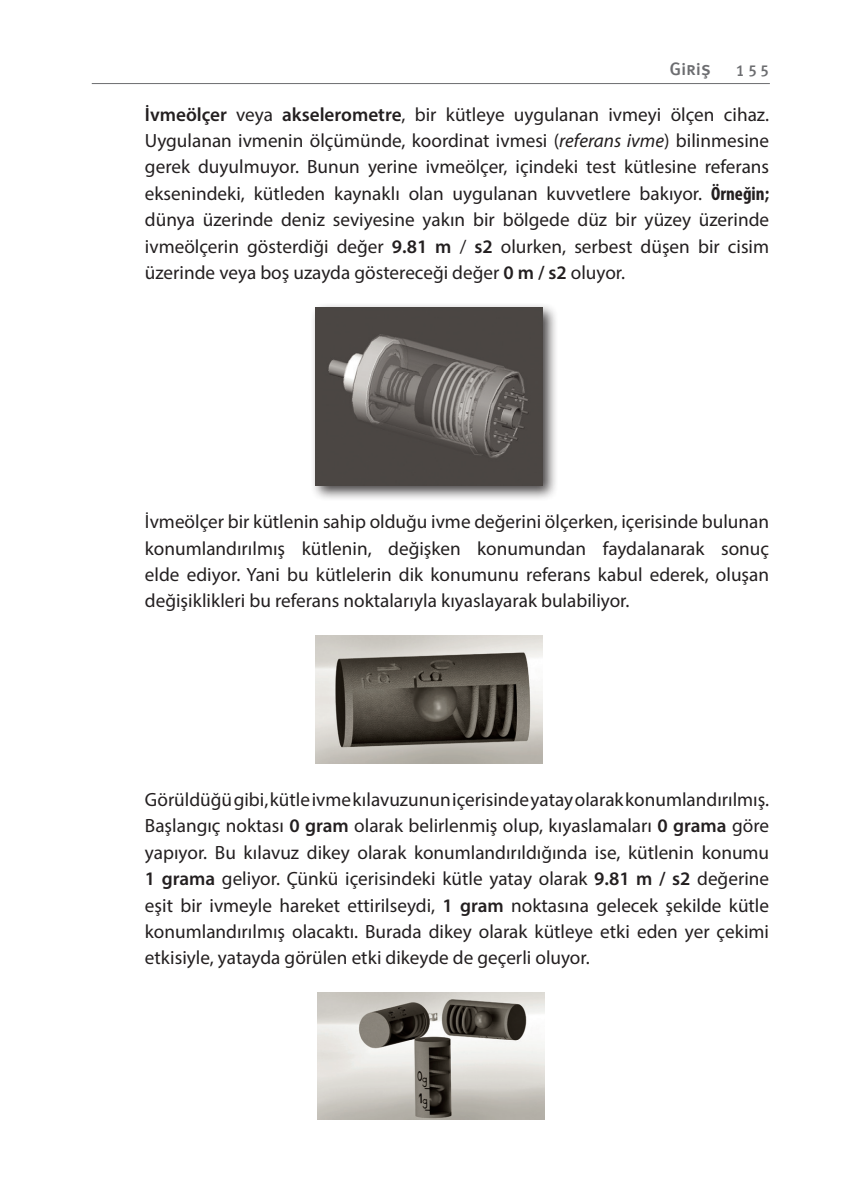
<style>
.page{position:relative;width:853px;height:1197px;background:#fff}
.page>*{position:absolute;margin:0;border:0;box-sizing:border-box;transform-origin:0 0}
.t1{font:19.2px/26.4px "Myriad Pro";color:#231f20;text-align:justify}
.t2{font:18px "Meta Medium LF Caps";color:#6c6d70}
.t3{font:16px "Meta Medium LF Caps";color:#6c6d70}
.s1{font-weight:600}
.s2{font-style:italic}
.s3{font-weight:700;font-stretch:condensed}
</style>
<div class="page">
<hr style="left:92px;top:83px;width:677px;height:1px;background:#6c6d70">
<div style="left:310px;top:302px;width:248px;height:200px;background:#231f20;opacity:.85"></div>
<img style="left:315px;top:307px;width:227px;height:178px">
<img style="left:315px;top:636px;width:227px;height:127px">
<img style="left:317px;top:993px;width:227px;height:126px">
<p class="t2" style="left:669px;top:61px;width:43px">Giriş</p>
<p class="t3" style="left:735px;top:63px;width:35px">155</p>
<p class="t1" style="left:145px;top:101px;width:625px"><span class="s1">İvmeölçer</span> veya <span class="s1">akselerometre</span>, bir kütleye uygulanan ivmeyi ölçen cihaz.<br>Uygulanan ivmenin ölçümünde, koordinat ivmesi (<span class="s2">referans ivme</span>) bilinmesine gerek duyulmuyor. Bunun yerine ivmeölçer, içindeki test kütlesine referans eksenindeki, kütleden kaynaklı olan uygulanan kuvvetlere bakıyor. <span class="s3">Örneğin; </span>dünya üzerinde deniz seviyesine yakın bir bölgede düz bir yüzey üzerinde ivmeölçerin gösterdiği değer <span class="s1">9.81 m</span> / <span class="s1">s2</span> olurken, serbest düşen bir cisim üzerinde veya boş uzayda göstereceği değer <span class="s1">0 m / s2</span> oluyor.</p>
<p class="t1" style="left:145px;top:508px;width:625px">İvmeölçer bir kütlenin sahip olduğu ivme değerini ölçerken, içerisinde bulunan konumlandırılmış kütlenin, değişken konumundan faydalanarak sonuç elde ediyor. Yani bu kütlelerin dik konumunu referans kabul ederek, oluşan değişiklikleri bu referans noktalarıyla kıyaslayarak bulabiliyor.</p>
<p class="t1" style="left:145px;top:786px;width:625px">Görüldüğü gibi, kütle ivme kılavuzunun içerisinde yatay olarak konumlandırılmış.<br>Başlangıç noktası <span class="s1">0 gram</span> olarak belirlenmiş olup, kıyaslamaları <span class="s1">0 grama</span> göre yapıyor. Bu kılavuz dikey olarak konumlandırıldığında ise, kütlenin konumu <span class="s1">1 grama</span> geliyor. Çünkü içerisindeki kütle yatay olarak <span class="s1">9.81 m / s2</span> değerine eşit bir ivmeyle hareket ettirilseydi, <span class="s1">1 gram</span> noktasına gelecek şekilde kütle konumlandırılmış olacaktı. Burada dikey olarak kütleye etki eden yer çekimi etkisiyle, yatayda görülen etki dikeyde de geçerli oluyor.</p>
</div>
